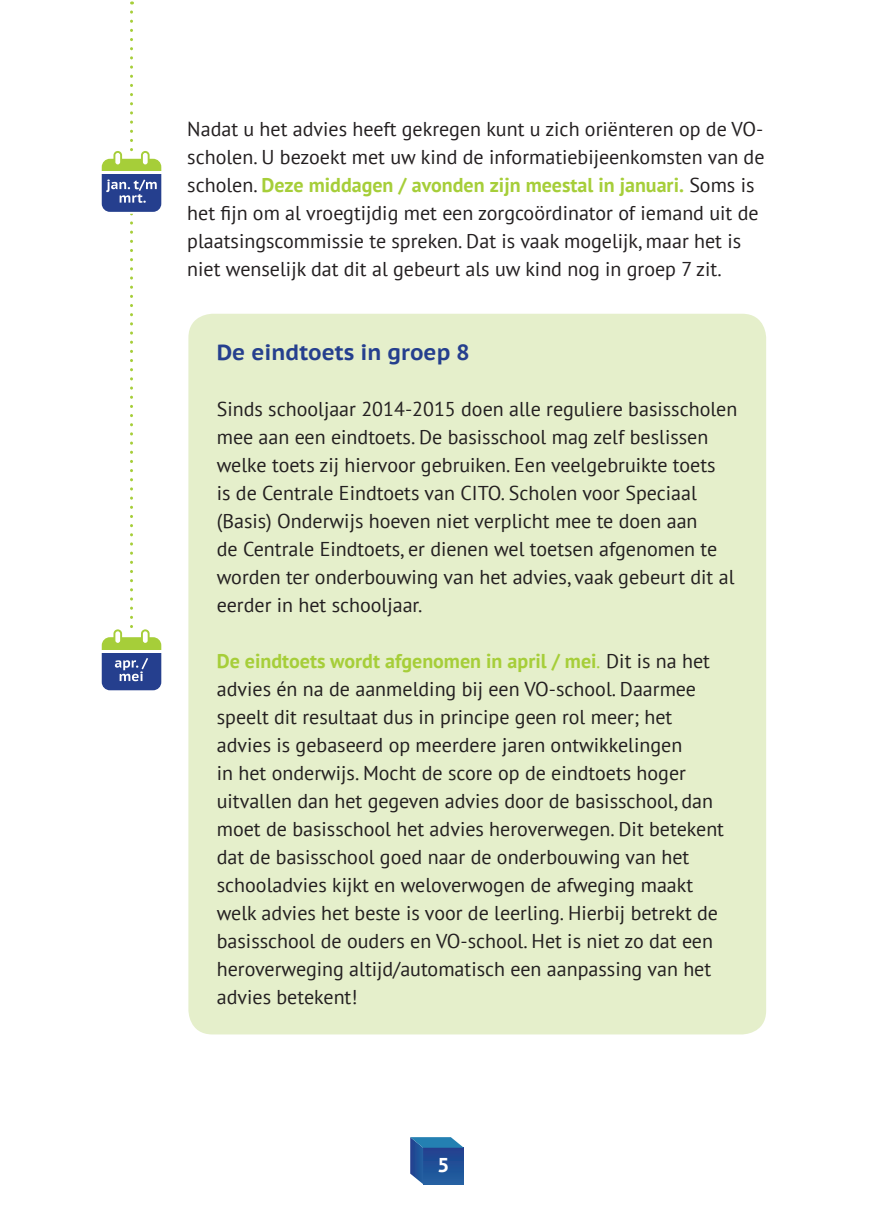
<style>
.page{position:relative;width:874px;height:1225px;background:#fff}
.page>*{position:absolute;margin:0;border:0;box-sizing:border-box;transform-origin:0 0}
.t1{font:700 22px "PT Sans Caption";color:#253f8e}
.t2{font:20px/28px "PT Sans";color:#231f20}
.t3{font:700 20px "PT Sans Caption";color:#fff}
.s1{font-weight:700;color:#a6ce39}
.s2{font-style:italic;color:#a6ce39}
</style>
<div class="page">
<svg style="left:410px;top:1137px;width:53px;height:47px;background:#2e62a2"></svg>
<div style="left:188px;top:314px;width:577px;height:720px;background:#e5efcb;border-radius:24px"></div>
<svg style="left:101px;top:12px;width:61px;height:679px"></svg>
<p class="t2" style="left:187px;top:114px;width:578px">Nadat u het advies heeft gekregen kunt u zich oriënteren op de VO&shy;scholen. U bezoekt met uw kind de informatiebijeenkomsten van de scholen. <span class="s1">Deze middagen / avonden zijn meestal in januari.</span> Soms is het fijn om al vroegtijdig met een zorgcoördinator of iemand uit de plaatsingscommissie te spreken. Dat is vaak mogelijk, maar het is niet wenselijk dat dit al gebeurt als uw kind nog in groep 7 zit.</p>
<p class="t1" style="left:217px;top:337px;width:254px">De eindtoets in groep 8</p>
<p class="t2" style="left:217px;top:394px;width:522px">Sinds schooljaar 2014-2015 doen alle reguliere basisscholen mee aan een eindtoets. De basisschool mag zelf beslissen welke toets zij hiervoor gebruiken. Een veelgebruikte toets<br>is de Centrale Eindtoets van CITO. Scholen voor Speciaal (Basis) Onderwijs hoeven niet verplicht mee te doen aan<br>de Centrale Eindtoets, er dienen wel toetsen afgenomen te worden ter onderbouwing van het advies, vaak gebeurt dit al eerder in het schooljaar.</p>
<p class="t2" style="left:217px;top:646px;width:508px"><span class="s1">De eindtoets wordt afgenomen in april / mei</span><span class="s2">.</span> Dit is na het advies én na de aanmelding bij een VO-school. Daarmee speelt dit resultaat dus in principe geen rol meer; het advies is gebaseerd op meerdere jaren ontwikkelingen<br>in het onderwijs. Mocht de score op de eindtoets hoger uitvallen dan het gegeven advies door de basisschool, dan moet de basisschool het advies heroverwegen. Dit betekent dat de basisschool goed naar de onderbouwing van het schooladvies kijkt en weloverwogen de afweging maakt welk advies het beste is voor de leerling. Hierbij betrekt de basisschool de ouders en VO-school. Het is niet zo dat een heroverweging altijd/automatisch een aanpassing van het advies betekent!</p>
<p class="t3" style="left:437px;top:1151px;width:13px">5</p>
</div>
